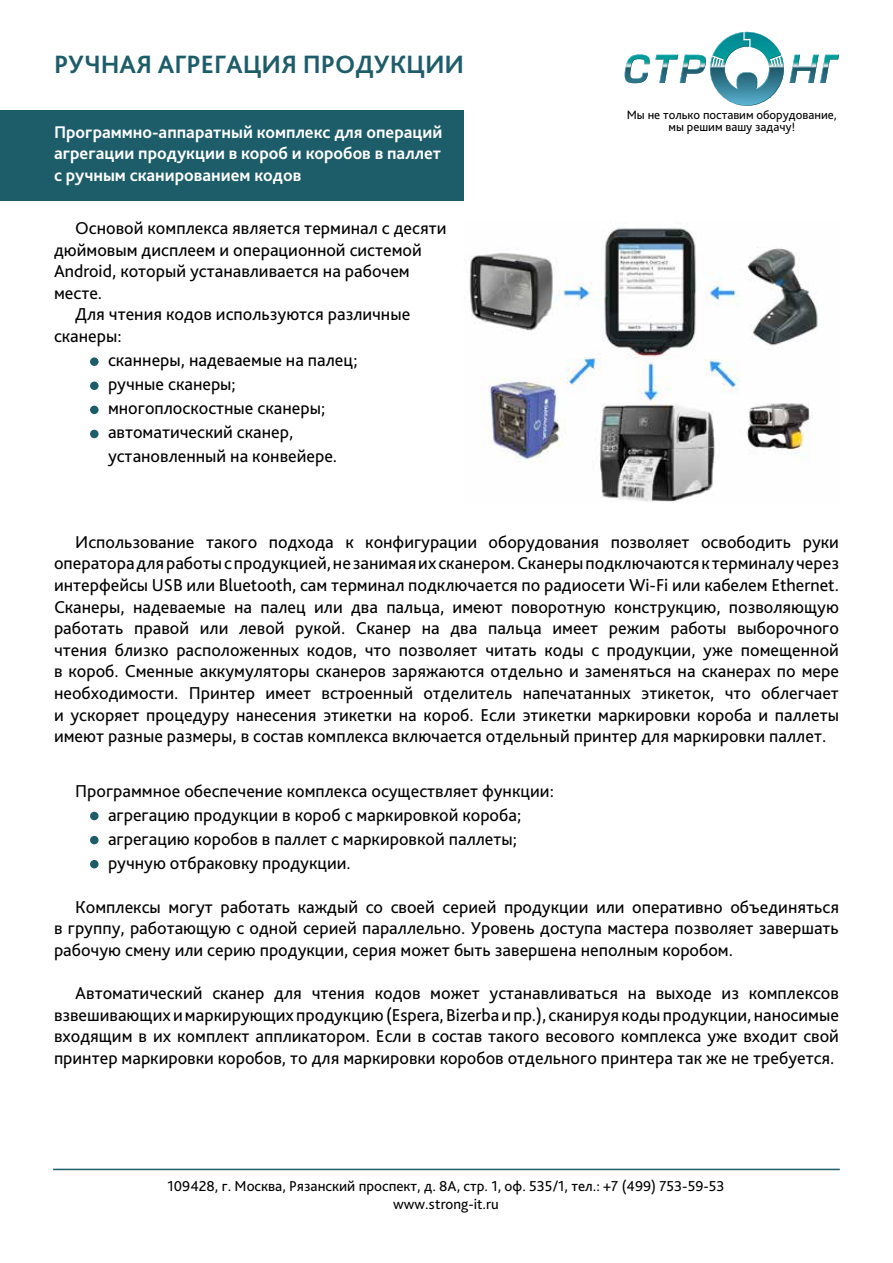
<style>
.page{position:relative;width:893px;height:1263px;background:#fff}
.page>*{position:absolute;margin:0;border:0;box-sizing:border-box;transform-origin:0 0}
.t1{font:700 26.25px "Bliss Pro";color:#1d5d6a}
.t2{font:18px/21.6px "Bliss Pro";color:#000;text-align:justify}
.t3{font:700 17.7px/21.3px "Bliss Pro";color:#fff;text-align:justify}
.t4{font:15px/18px "Bliss Pro";color:#000;text-align:center}
.t5{font:12.6px/12px "Bliss Pro";color:#000;text-align:center}
</style>
<div class="page">
<svg style="left:625px;top:32px;width:214px;height:74px"></svg>
<hr style="left:53px;top:1169px;width:787px;height:1px;background:#1d5d6a">
<div style="left:0;top:110px;width:464px;height:90px;background:#1d5d6a"></div>
<img style="left:469px;top:228px;width:349px;height:274px">
<div style="left:90px;top:357px;width:9px;height:9px;background:#1d5d6a;border-radius:50%"></div>
<div style="left:90px;top:381px;width:9px;height:9px;background:#1d5d6a;border-radius:50%"></div>
<div style="left:90px;top:406px;width:9px;height:8px;background:#1d5d6a;border-radius:50%"></div>
<div style="left:90px;top:430px;width:9px;height:8px;background:#1d5d6a;border-radius:50%"></div>
<div style="left:90px;top:812px;width:9px;height:8px;background:#1d5d6a;border-radius:50%"></div>
<div style="left:90px;top:836px;width:9px;height:8px;background:#1d5d6a;border-radius:50%"></div>
<div style="left:90px;top:860px;width:9px;height:8px;background:#1d5d6a;border-radius:50%"></div>
<h1 class="t1" style="left:54px;top:48px;width:412px">РУЧНАЯ АГРЕГАЦИЯ ПРОДУКЦИИ</h1>
<p class="t3" style="left:54px;top:121px;width:390px">Программно-аппаратный комплекс для операций агрегации продукции в короб и коробов в паллет с ручным сканированием кодов</p>
<p class="t2" style="left:75px;top:217px;width:373px">Основой комплекса является терминал с десяти</p>
<p class="t2" style="left:54px;top:238px;width:369px">дюймовым дисплеем и операционной системой</p>
<p class="t2" style="left:54px;top:260px;width:357px">Android, который устанавливается на рабочем</p>
<p class="t2" style="left:54px;top:282px;width:50px">месте.</p>
<p class="t2" style="left:75px;top:303px;width:337px">Для чтения кодов используются различные</p>
<p class="t2" style="left:54px;top:325px;width:69px">сканеры:</p>
<p class="t2" style="left:108px;top:347px;width:251px;line-height:24px;text-align:left">сканнеры, надеваемые на палец; ручные сканеры; многоплоскостные сканеры; автоматический сканер, установленный на конвейере.</p>
<p class="t5" style="left:627px;top:108px;width:212px">Мы не только поставим оборудование, мы решим вашу задачу!</p>
<p class="t2" style="left:54px;top:530px;width:786px;text-indent:21px">Использование такого подхода к конфигурации оборудования позволяет освободить руки оператора для работы с продукцией, не занимая их сканером. Сканеры подключаются к терминалу через интерфейсы USB или Bluetooth, сам терминал подключается по радиосети Wi-Fi или кабелем Ethernet.<br>Сканеры, надеваемые на палец или два пальца, имеют поворотную конструкцию, позволяющую работать правой или левой рукой. Сканер на два пальца имеет режим работы выборочного чтения близко расположенных кодов, что позволяет читать коды с продукции, уже помещенной в короб. Сменные аккумуляторы сканеров заряжаются отдельно и заменяться на сканерах по мере необходимости. Принтер имеет встроенный отделитель напечатанных этикеток, что облегчает и ускоряет процедуру нанесения этикетки на короб. Если этикетки маркировки короба и паллеты имеют разные размеры, в состав комплекса включается отдельный принтер для маркировки паллет.</p>
<p class="t2" style="left:108px;top:779px;width:447px;line-height:24px;text-align:left;text-indent:-33px">Программное обеспечение комплекса осуществляет функции: агрегацию продукции в короб с маркировкой короба; агрегацию коробов в паллет с маркировкой паллеты; ручную отбраковку продукции.</p>
<p class="t2" style="left:54px;top:895px;width:786px;text-indent:21px">Комплексы могут работать каждый со своей серией продукции или оперативно объединяться в группу, работающую с одной серией параллельно. Уровень доступа мастера позволяет завершать рабочую смену или серию продукции, серия может быть завершена неполным коробом.</p>
<p class="t2" style="left:54px;top:982px;width:786px;text-indent:21px">Автоматический сканер для чтения кодов может устанавливаться на выходе из комплексов взвешивающих и маркирующих продукцию (Espera, Bizerba и пр.), сканируя коды продукции, наносимые входящим в их комплект аппликатором. Если в состав такого весового комплекса уже входит свой принтер маркировки коробов, то для маркировки коробов отдельного принтера так же не требуется.</p>
<p class="t4" style="left:168px;top:1176px;width:558px">109428, г. Москва, Рязанский проспект, д. 8А, стр. 1, оф. 535/1, тел.: +7 (499) 753-59-53 www.strong-it.ru</p>
</div>
